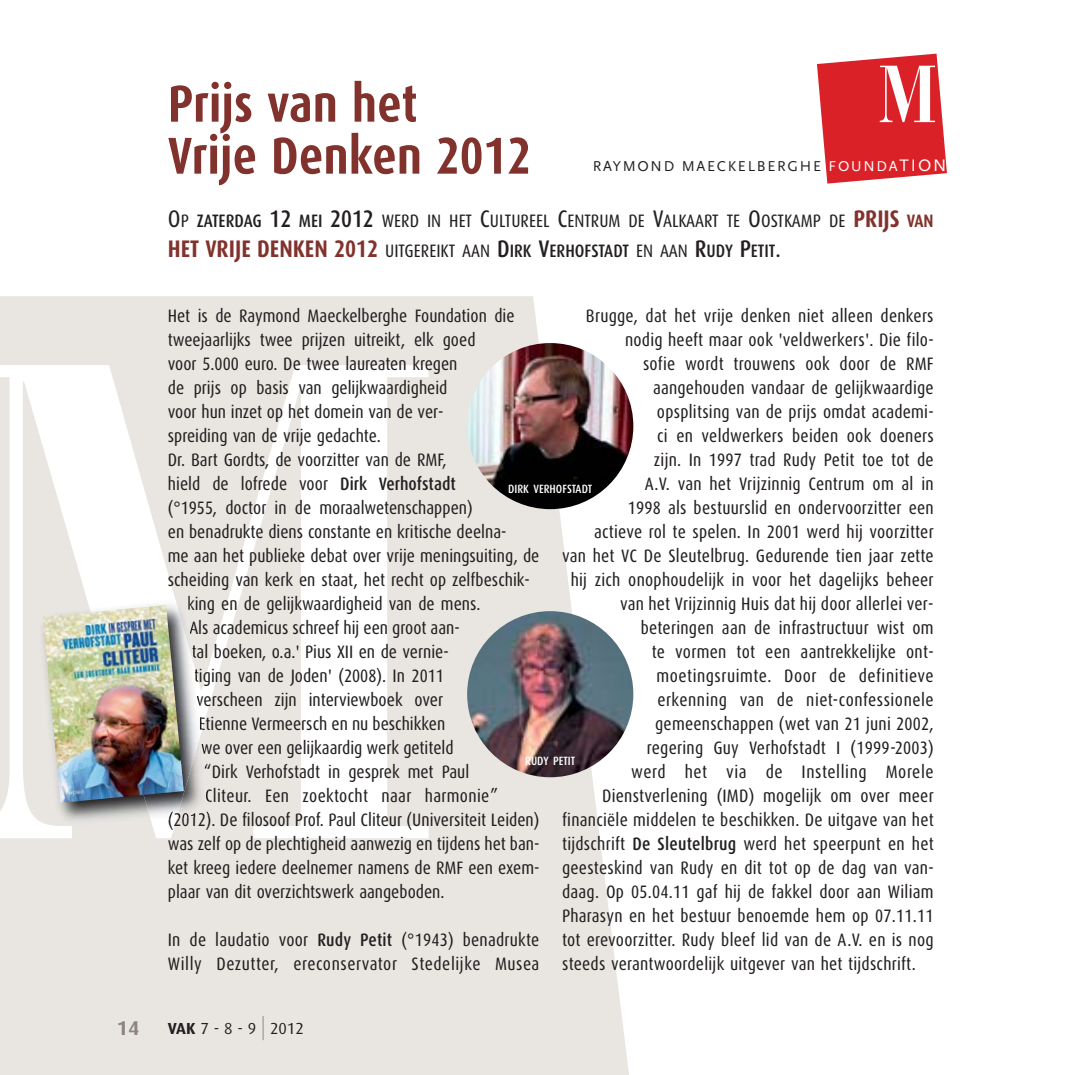
<style>
.page{position:relative;width:1072px;height:1075px;background:#fff}
.page>*{position:absolute;margin:0;border:0;box-sizing:border-box;transform-origin:0 0}
.t1{font:700 52px/52px "Dax Condensed";color:#82322c}
.t2{font:700 20px "Dax";color:#8f8580}
.t3{font:18px/24px "Dax Condensed";letter-spacing:.005em;color:#231f20}
.t4{font:18px "Dax Condensed";letter-spacing:.03em;color:#231f20}
.t5{font:16px "Dax";color:#231f20}
.t6{font:15px "Scala Sans LF";letter-spacing:.115em;color:#231f20}
.t7{font:500 12px "Dax Condensed";color:#fff}
.s1{color:#fff}
.s2{font-size:17.4px;color:#fff}
.s3{font-size:24px}
.s4{font-weight:500}
.s5{font-weight:500;font-size:24px}
.s6{font-weight:700;font-size:24px;color:#82322c}
.s7{font-weight:700;color:#82322c}
.s8{font-weight:700}
.s9{font-weight:300;font-size:24px;color:#8f8580}
</style>
<div class="page">
<svg style="left:0;top:296px;width:631px;height:779px;background:#eae8e4"></svg>
<svg style="left:0;top:365px;width:428px;height:473px;fill:#e9e6e2"></svg>
<svg style="left:817px;top:54px;width:129px;height:130px"></svg>
<img style="left:467px;top:343px;width:166px;height:166px;border-radius:50%">
<img style="left:467px;top:611px;width:166px;height:166px;border-radius:50%">
<img style="left:203px;top:728px;width:8px;height:83px">
<img style="left:174px;top:594px;width:24px;height:2px">
<img style="left:33px;top:604px;width:118px;height:225px">
<img style="left:88px;top:596px;width:115px;height:225px">
<img style="left:53px;top:825px;width:19px;height:5px">
<img style="left:188px;top:596px;width:4px;height:18px">
<img style="left:189px;top:619px;width:5px;height:15px">
<img style="left:192px;top:644px;width:4px;height:17px">
<img style="left:195px;top:668px;width:4px;height:18px">
<img style="left:197px;top:692px;width:4px;height:18px">
<img style="left:200px;top:716px;width:3px;height:14px">
<img style="left:201px;top:740px;width:4px;height:18px">
<img style="left:204px;top:763px;width:4px;height:15px">
<img style="left:206px;top:787px;width:4px;height:15px">
<img style="left:179px;top:811px;width:32px;height:8px">
<svg style="left:169px;top:811px;width:10px;height:8px"></svg>
<img style="left:43px;top:605px;width:140px;height:198px">
<h1 class="t1" style="left:168px;top:81px;width:364px">Prijs van het<br>Vrije Denken 2012</h1>
<p class="t6" style="left:592px;top:160px;width:355px">RAYMOND MAECKELBERGHE <span class="s1">FOUNDA</span><span class="s2">TION</span></p>
<p class="t3" style="left:168px;top:206px;width:767px;line-height:30px"><span class="s3">O</span>P <span class="s4">ZATERDAG</span> <span class="s5">12</span> <span class="s4">MEI</span> <span class="s5">2012</span> WERD IN HET <span class="s3">C</span>ULTUREEL <span class="s3">C</span>ENTRUM DE <span class="s3">V</span>ALKAART TE <span class="s3">O</span>OSTKAMP DE <span class="s6">PRIJS</span> <span class="s7">VAN<br></span><span class="s6">HET VRIJE DENKEN 2012</span> UITGEREIKT AAN <span class="s5">D</span><span class="s4">IRK</span> <span class="s5">V</span><span class="s4">ERHOFSTADT</span> EN AAN <span class="s5">R</span><span class="s4">UDY</span> <span class="s5">P</span><span class="s4">ETIT</span><span class="s3">.</span></p>
<p class="t3" style="left:168px;top:305px;width:348px">Het is de Raymond Maeckelberghe Foundation die</p>
<p class="t3" style="left:168px;top:329px;width:309px">tweejaarlijks twee prijzen uitreikt, elk goed</p>
<p class="t3" style="left:168px;top:353px;width:291px">voor 5.000 euro. De twee laureaten kregen</p>
<p class="t3" style="left:168px;top:377px;width:281px">de prijs op basis van gelijkwaardigheid</p>
<p class="t3" style="left:168px;top:401px;width:277px">voor hun inzet op het domein van de ver-</p>
<p class="t3" style="left:168px;top:425px;width:214px">spreiding van de vrije gedachte.</p>
<p class="t3" style="left:168px;top:449px;width:280px">Dr. Bart Gordts, de voorzitter van de RMF,</p>
<p class="t3" style="left:168px;top:473px;width:289px">hield de lofrede voor <span class="s4">Dirk Verhofstadt</span></p>
<p class="t3" style="left:168px;top:497px;width:306px">(°1955, doctor in de moraalwetenschappen)</p>
<p class="t3" style="left:168px;top:521px;width:340px">en benadrukte diens constante en kritische deelna-</p>
<p class="t3" style="left:168px;top:545px;width:373px">me aan het publieke debat over vrije meningsuiting, de</p>
<p class="t3" style="left:168px;top:569px;width:363px">scheiding van kerk en staat, het recht op zelfbeschik-</p>
<p class="t3" style="left:187px;top:593px;width:295px">king en de gelijkwaardigheid van de mens.</p>
<p class="t3" style="left:189px;top:617px;width:272px">Als academicus schreef hij een groot aan-</p>
<p class="t3" style="left:192px;top:641px;width:259px">tal boeken, o.a.' Pius XII en de vernie-</p>
<p class="t3" style="left:194px;top:665px;width:251px">tiging van de Joden' (2008). In 2011</p>
<p class="t3" style="left:196px;top:689px;width:248px">verscheen zijn interviewboek over</p>
<p class="t3" style="left:198px;top:713px;width:248px">Etienne Vermeersch en nu beschikken</p>
<p class="t3" style="left:201px;top:737px;width:254px">we over een gelijkaardig werk getiteld</p>
<p class="t3" style="left:203px;top:761px;width:267px">“Dirk Verhofstadt in gesprek met Paul</p>
<p class="t3" style="left:205px;top:785px;width:295px">Cliteur. Een zoektocht naar harmonie”</p>
<p class="t3" style="left:168px;top:809px;width:373px">(2012). De filosoof Prof. Paul Cliteur (Universiteit Leiden)</p>
<p class="t3" style="left:168px;top:833px;width:373px">was zelf op de plechtigheid aanwezig en tijdens het ban-</p>
<p class="t3" style="left:168px;top:857px;width:373px">ket kreeg iedere deelnemer namens de RMF een exem-</p>
<p class="t3" style="left:168px;top:881px;width:278px">plaar van dit overzichtswerk aangeboden.</p>
<p class="t3" style="left:168px;top:929px;width:373px">In de laudatio voor <span class="s4">Rudy Petit</span> (°1943) benadrukte<br>Willy Dezutter, ereconservator Stedelijke Musea</p>
<p class="t3" style="left:586px;top:305px;width:349px">Brugge, dat het vrije denken niet alleen denkers</p>
<p class="t3" style="left:625px;top:329px;width:310px">nodig heeft maar ook 'veldwerkers'. Die filo-</p>
<p class="t3" style="left:643px;top:353px;width:292px">sofie wordt trouwens ook door de RMF</p>
<p class="t3" style="left:653px;top:377px;width:282px">aangehouden vandaar de gelijkwaardige</p>
<p class="t3" style="left:657px;top:401px;width:278px">opsplitsing van de prijs omdat academi-</p>
<p class="t3" style="left:657px;top:425px;width:278px">ci en veldwerkers beiden ook doeners</p>
<p class="t3" style="left:654px;top:449px;width:281px">zijn. In 1997 trad Rudy Petit toe tot de</p>
<p class="t3" style="left:644px;top:473px;width:290px">A.V. van het Vrijzinnig Centrum om al in</p>
<p class="t3" style="left:627px;top:497px;width:307px">1998 als bestuurslid en ondervoorzitter een</p>
<p class="t3" style="left:594px;top:521px;width:341px">actieve rol te spelen. In 2001 werd hij voorzitter</p>
<p class="t3" style="left:562px;top:545px;width:373px">van het VC De Sleutelbrug. Gedurende tien jaar zette</p>
<p class="t3" style="left:570px;top:569px;width:364px">hij zich onophoudelijk in voor het dagelijks beheer</p>
<p class="t3" style="left:620px;top:593px;width:315px">van het Vrijzinnig Huis dat hij door allerlei ver-</p>
<p class="t3" style="left:640px;top:617px;width:294px">beteringen aan de infrastructuur wist om</p>
<p class="t3" style="left:651px;top:641px;width:283px">te vormen tot een aantrekkelijke ont-</p>
<p class="t4" style="left:656px;top:668px;width:278px">moetingsruimte. Door de definitieve</p>
<p class="t4" style="left:657px;top:692px;width:278px">erkenning van de niet-confessionele</p>
<p class="t3" style="left:655px;top:713px;width:280px">gemeenschappen (wet van 21 juni 2002,</p>
<p class="t3" style="left:646px;top:737px;width:288px">regering Guy Verhofstadt I (1999-2003)</p>
<p class="t4" style="left:631px;top:764px;width:304px">werd het via de Instelling Morele</p>
<p class="t3" style="left:602px;top:785px;width:333px">Dienstverlening (IMD) mogelijk om over meer</p>
<p class="t3" style="left:562px;top:809px;width:373px">financiële middelen te beschikken. De uitgave van het</p>
<p class="t3" style="left:562px;top:833px;width:373px">tijdschrift <span class="s4">De Sleutelbrug</span> werd het speerpunt en het</p>
<p class="t3" style="left:562px;top:857px;width:373px">geesteskind van Rudy en dit tot op de dag van van-</p>
<p class="t3" style="left:562px;top:881px;width:373px">daag. Op 05.04.11 gaf hij de fakkel door aan Wiliam</p>
<p class="t3" style="left:562px;top:905px;width:373px">Pharasyn en het bestuur benoemde hem op 07.11.11</p>
<p class="t3" style="left:562px;top:929px;width:373px">tot erevoorzitter. Rudy bleef lid van de A.V. en is nog</p>
<p class="t3" style="left:562px;top:953px;width:355px">steeds verantwoordelijk uitgever van het tijdschrift.</p>
<p class="t7" style="left:508px;top:484px;width:85px">DIRK VERHOFSTADT</p>
<p class="t7" style="left:525px;top:756px;width:51px">RUDY PETIT</p>
<p class="t2" style="left:117px;top:1020px;width:24px">14</p>
<p class="t5" style="left:168px;top:1022px;width:137px"><span class="s8">VAK</span> 7 - 8 - 9 <span class="s9">|</span> 2012</p>
</div>
